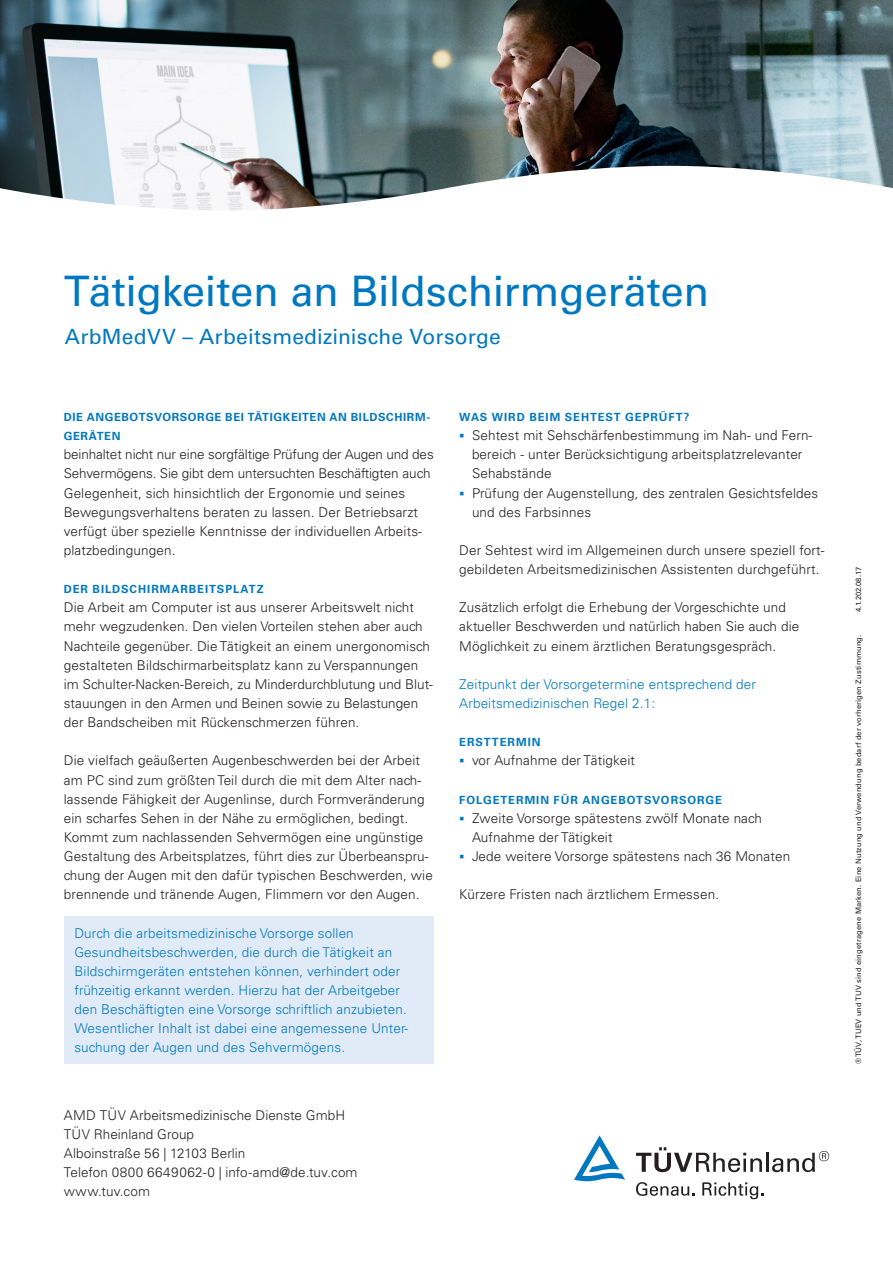
<style>
.page{position:relative;width:893px;height:1263px;background:#fff}
.page>*{position:absolute;margin:0;border:0;box-sizing:border-box;transform-origin:0 0}
.t1{font:42px "Univers LT Std";letter-spacing:-.01em;color:#0078c0}
.t2{font:21px "Univers LT Std";letter-spacing:.01em;color:#0078c0}
.t3{font:300 13.5px/19.2px "Univers LT Std";letter-spacing:.01em;color:#231f20}
.t4{font:300 13.5px/19.2px "Univers LT Std";letter-spacing:.01em;color:#0078c0}
.t5{font:700 11.25px "Univers LT Std";letter-spacing:.075em;color:#0078c0}
.t6{font:700 11.25px/19.2px "Univers LT Std";letter-spacing:.05em;color:#0078c0}
.t7{font:7.5px "Univers LT Std";letter-spacing:.02em;color:#231f20}
</style>
<div class="page">
<div style="left:64px;top:916px;width:370px;height:148px;background:#e1ebf7"></div>
<svg style="left:636px;top:1147px;width:126px;height:25px"></svg>
<hr style="left:766px;top:1153px;width:3px;height:19px;background:#231f20">
<svg style="left:772px;top:1151px;width:57px;height:21px"></svg>
<svg style="left:636px;top:1182px;width:58px;height:14px"></svg>
<svg style="left:702px;top:1182px;width:61px;height:17px"></svg>
<svg style="left:574px;top:1135px;width:51px;height:46px"></svg>
<img style="left:0;top:0;width:893px;height:210px">
<h1 class="t1" style="left:64px;top:266px;width:647px">Tätigkeiten an Bildschirmgeräten</h1>
<h2 class="t2" style="left:65px;top:325px;width:437px">ArbMedVV – Arbeitsmedizinische Vorsorge</h2>
<p class="t6" style="left:64px;top:407px;width:368px">DIE ANGEBOTSVORSORGE BEI TÄTIGKEITEN AN BILDSCHIRM-<br>GERÄTEN</p>
<p class="t3" style="left:64px;top:445px;width:371px">beinhaltet nicht nur eine sorgfältige Prüfung der Augen und des Sehvermögens. Sie gibt dem untersuchten Beschäftigten auch Gelegenheit, sich hinsichtlich der Ergonomie und seines Bewegungsverhaltens beraten zu lassen. Der Betriebsarzt verfügt über spezielle Kenntnisse der individuellen Arbeits&shy;platzbedingungen.</p>
<p class="t5" style="left:64px;top:583px;width:201px">DER BILDSCHIRMARBEITSPLATZ</p>
<p class="t3" style="left:64px;top:598px;width:371px">Die Arbeit am Computer ist aus unserer Arbeitswelt nicht mehr wegzudenken. Den vielen Vorteilen stehen aber auch Nachteile gegenüber. Die Tätigkeit an einem unergonomisch gestalteten Bildschirmarbeitsplatz kann zu Verspannungen im Schulter-Nacken-Bereich, zu Minderdurchblutung und Blut&shy;stauungen in den Armen und Beinen sowie zu Belastungen der Bandscheiben mit Rückenschmerzen führen.</p>
<p class="t3" style="left:64px;top:751px;width:371px">Die vielfach geäußerten Augenbeschwerden bei der Arbeit am PC sind zum größten Teil durch die mit dem Alter nach&shy;lassende Fähigkeit der Augenlinse, durch Formveränderung ein scharfes Sehen in der Nähe zu ermöglichen, bedingt.<br>Kommt zum nachlassenden Sehvermögen eine ungünstige Gestaltung des Arbeitsplatzes, führt dies zur Überbeanspru&shy;chung der Augen mit den dafür typischen Beschwerden, wie brennende und tränende Augen, Flimmern vor den Augen.</p>
<p class="t4" style="left:74px;top:923px;width:335px">Durch die arbeitsmedizinische Vorsorge sollen Gesundheitsbeschwerden, die durch die Tätigkeit an Bildschirmgeräten entstehen können, verhindert oder frühzeitig erkannt werden. Hierzu hat der Arbeitgeber den Beschäftigten eine Vorsorge schriftlich anzubieten.<br>Wesentlicher Inhalt ist dabei eine angemessene Unter&shy;suchung der Augen und des Sehvermögens.</p>
<p class="t3" style="left:64px;top:1105px;width:295px">AMD TÜV Arbeitsmedizinische Dienste GmbH<br>TÜV Rheinland Group<br>Alboinstraße 56 | 12103 Berlin<br>Telefon 0800 6649062-0 | info-amd@de.tuv.com www.tuv.com</p>
<p class="t5" style="left:459px;top:410px;width:232px">WAS WIRD BEIM SEHTEST GEPRÜFT?</p>
<p class="t3" style="left:472px;top:426px;width:348px">Sehtest mit Sehschärfenbestimmung im Nah- und Fern&shy;bereich - unter Berücksichtigung arbeitsplatzrelevanter Sehabstände<br>Prüfung der Augenstellung, des zentralen Gesichtsfeldes und des Farbsinnes</p>
<p class="t3" style="left:459px;top:540px;width:367px">Der Sehtest wird im Allgemeinen durch unsere speziell fort&shy;gebildeten Arbeitsmedizinischen Assistenten durchgeführt.</p>
<p class="t3" style="left:459px;top:598px;width:342px">Zusätzlich erfolgt die Erhebung der Vorgeschichte und aktueller Beschwerden und natürlich haben Sie auch die<br>Möglichkeit zu einem ärztlichen Beratungsgespräch.</p>
<p class="t4" style="left:459px;top:674px;width:298px">Zeitpunkt der Vorsorgetermine entsprechend der<br>Arbeitsmedizinischen Regel 2.1:</p>
<p class="t5" style="left:459px;top:736px;width:83px">ERSTTERMIN</p>
<p class="t3" style="left:472px;top:751px;width:165px">vor Aufnahme der Tätigkeit</p>
<p class="t5" style="left:459px;top:793px;width:264px">FOLGETERMIN FÜR ANGEBOTSVORSORGE</p>
<p class="t3" style="left:472px;top:808px;width:320px">Zweite Vorsorge spätestens zwölf Monate nach<br>Aufnahme der Tätigkeit<br>Jede weitere Vorsorge spätestens nach 36 Monaten</p>
<p class="t3" style="left:459px;top:885px;width:261px">Kürzere Fristen nach ärztlichem Ermessen.</p>
<p class="t7" style="left:854px;top:612px;width:47px;rotate:-90deg">4.1.202.08.17</p>
<p class="t7" style="left:854px;top:1064px;width:431px;rotate:-90deg">® TÜV, TUEV und TUV sind eingetragene Marken. Eine Nutzung und Verwendung bedarf der vorherigen Zustimmung.</p>
</div>
